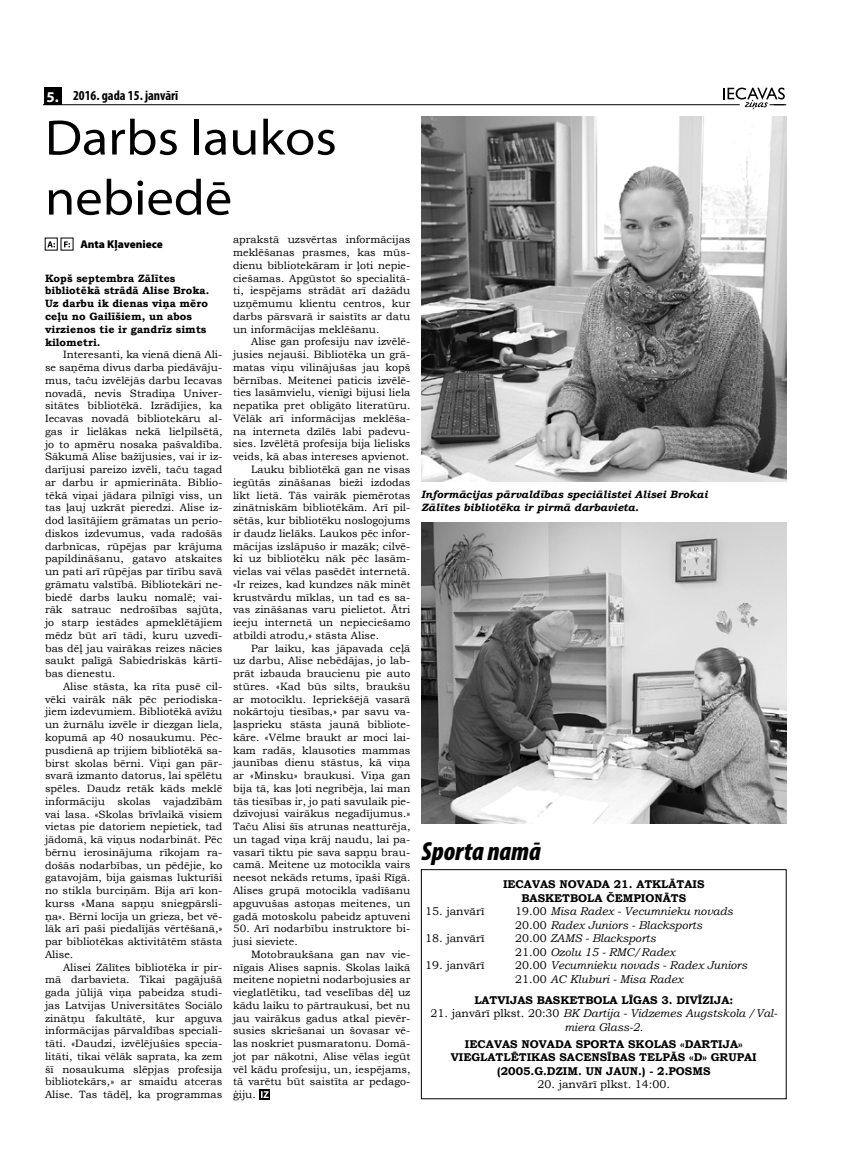
<style>
.page{position:relative;width:851px;height:1170px;background:#fff}
.page>*{position:absolute;margin:0;border:0;box-sizing:border-box;transform-origin:0 0}
.t1{font:semi-expanded 50px/60px "Myriad Pro";color:#000}
.t2{font:italic 900 condensed 26.25px "Myriad Pro";color:#000}
.t3{font:700 condensed 13.75px "Myriad Pro";color:#000}
.t4{font:italic 11.25px/13.5px "Bookman Old Style";color:#000}
.t5{font:700 11.25px/13.5px "Bookman Old Style";color:#000}
.t6{font:11.25px "Bookman Old Style";color:#000}
.t7{font:900 11.25px "Myriad Pro";color:#000}
.t8{font:10.62px/12.8px "Bookman Old Style";letter-spacing:.005em;color:#000;text-align:justify}
.t9{font:700 10.62px/12.8px "Bookman Old Style";letter-spacing:.005em;color:#000}
.t10{font:italic 700 10.62px/12.8px "Bookman Old Style";color:#000}
.s1{font-stretch:normal;font-size:15px;color:#fff}
.s2{font-style:normal}
</style>
<div class="page">
<hr style="left:44px;top:104px;width:695px;height:1px;background:#000">
<div style="left:44px;top:87px;width:17px;height:18px;background:#000"></div>
<svg style="left:723px;top:88px;width:63px;height:22px"></svg>
<svg style="left:47px;top:241px;width:8px;height:6px"></svg>
<svg style="left:64px;top:241px;width:6px;height:6px"></svg>
<svg style="left:259px;top:1089px;width:11px;height:10px"></svg>
<svg style="left:261px;top:1091px;width:7px;height:6px"></svg>
<img style="left:421px;top:117px;width:365px;height:364px">
<img style="left:421px;top:522px;width:365px;height:301px">
<div style="left:421px;top:869px;width:365px;height:229px;border:1px solid #000"></div>
<p class="t3" style="left:46px;top:87px;width:133px"><span class="s1">5.</span> 2016. gada 15. janvārī</p>
<h1 class="t1" style="left:45px;top:108px;width:293px">Darbs laukos nebiedē</h1>
<p class="t7" style="left:80px;top:237px;width:84px">Anta Kļaveniece</p>
<p class="t9" style="left:45px;top:271px;width:166px">Kopš septembra Zālītes bibliotēkā strādā Alise Broka.<br>Uz darbu ik dienas viņa mēro ceļu no Gailīšiem, un abos virzienos tie ir gandrīz simts kilometri.</p>
<p class="t8" style="left:45px;top:348px;width:179px;text-indent:18px">Interesanti, ka vienā dienā Ali&shy;se saņēma divus darba piedāvāju&shy;mus, taču izvēlējās darbu Iecavas novadā, nevis Stradiņa Univer&shy;sitātes bibliotēkā. Izrādījies, ka Iecavas novadā bibliotekāru al&shy;gas ir lielākas nekā lielpilsētā, jo to apmēru nosaka pašvaldība.<br>Sākumā Alise bažījusies, vai ir iz&shy;darījusi pareizo izvēli, taču tagad ar darbu ir apmierināta. Biblio&shy;tēkā viņai jādara pilnīgi viss, un tas ļauj uzkrāt pieredzi. Alise iz&shy;dod lasītājiem grāmatas un perio&shy;diskos izdevumus, vada radošās darbnīcas, rūpējas par krājuma papildināšanu, gatavo atskaites un pati arī rūpējas par tīrību savā grāmatu valstībā. Bibliotekāri ne&shy;biedē darbs lauku nomalē; vai&shy;rāk satrauc nedrošības sajūta, jo starp iestādes apmeklētājiem mēdz būt arī tādi, kuru uzvedī&shy;bas dēļ jau vairākas reizes nācies saukt palīgā Sabiedriskās kārtī&shy;bas dienestu.</p>
<p class="t8" style="left:45px;top:680px;width:179px;text-indent:18px">Alise stāsta, ka rīta pusē cil&shy;vēki vairāk nāk pēc periodiska&shy;jiem izdevumiem. Bibliotēkā avīžu un žurnālu izvēle ir diezgan liela, kopumā ap 40 nosaukumu. Pēc&shy;pusdienā ap trijiem bibliotēkā sa&shy;birst skolas bērni. Viņi gan pār&shy;svarā izmanto datorus, lai spēlētu spēles. Daudz retāk kāds meklē informāciju skolas vajadzībām vai lasa. «Skolas brīvlaikā visiem vietas pie datoriem nepietiek, tad jādomā, kā viņus nodarbināt. Pēc bērnu ierosinājuma rīkojam ra&shy;došās nodarbības, un pēdējie, ko gatavojām, bija gaismas lukturīši no stikla burciņām. Bija arī kon&shy;kurss «Mana sapņu sniegpārsli&shy;ņa». Bērni locīja un grieza, bet vē&shy;lāk arī paši piedalījās vērtēšanā,» par bibliotēkas aktivitātēm stāsta Alise.</p>
<p class="t8" style="left:45px;top:960px;width:179px;text-indent:18px">Alisei Zālītes bibliotēka ir pir&shy;mā darbavieta. Tikai pagājušā gada jūlijā viņa pabeidza studi&shy;jas Latvijas Universitātes Sociālo zinātņu fakultātē, kur apguva informācijas pārvaldības speciali&shy;tāti. «Daudzi, izvēlējušies specia&shy;litāti, tikai vēlāk saprata, ka zem šī nosaukuma slēpjas profesija bibliotekārs,» ar smaidu atceras Alise. Tas tādēļ, ka programmas</p>
<p class="t8" style="left:233px;top:233px;width:179px">aprakstā uzsvērtas informācijas meklēšanas prasmes, kas mūs&shy;dienu bibliotekāram ir ļoti nepie&shy;ciešamas. Apgūstot šo specialitā&shy;ti, iespējams strādāt arī dažādu uzņēmumu klientu centros, kur darbs pārsvarā ir saistīts ar datu un informācijas meklēšanu.</p>
<p class="t8" style="left:251px;top:335px;width:161px">Alise gan profesiju nav izvēlē-</p>
<p class="t8" style="left:233px;top:348px;width:179px">jusies nejauši. Bibliotēka un grā-</p>
<p class="t8" style="left:233px;top:361px;width:179px">matas viņu vilinājušas jau kopš</p>
<p class="t8" style="left:233px;top:373px;width:179px">bērnības. Meitenei paticis izvēlē-</p>
<p class="t8" style="left:233px;top:386px;width:179px">ties lasāmvielu, vienīgi bijusi liela</p>
<p class="t8" style="left:233px;top:399px;width:179px">nepatika pret obligāto literatūru.</p>
<p class="t8" style="left:233px;top:412px;width:179px">Vēlāk arī informācijas meklēša-</p>
<p class="t8" style="left:233px;top:424px;width:179px">na interneta dzīlēs labi padevu-</p>
<p class="t8" style="left:233px;top:437px;width:179px">sies. Izvēlētā profesija bija lielisks</p>
<p class="t8" style="left:233px;top:450px;width:178px">veids, kā abas intereses apvienot.</p>
<p class="t8" style="left:251px;top:463px;width:161px">Lauku bibliotēkā gan ne visas</p>
<p class="t8" style="left:233px;top:475px;width:179px">iegūtās zināšanas bieži izdodas</p>
<p class="t8" style="left:233px;top:488px;width:179px">likt lietā. Tās vairāk piemērotas</p>
<p class="t8" style="left:233px;top:501px;width:179px">zinātniskām bibliotēkām. Arī pil-</p>
<p class="t8" style="left:233px;top:514px;width:179px">sētās, kur bibliotēku noslogojums</p>
<p class="t8" style="left:233px;top:526px;width:179px">ir daudz lielāks. Laukos pēc infor-</p>
<p class="t8" style="left:233px;top:539px;width:179px">mācijas izslāpušo ir mazāk; cilvē-</p>
<p class="t8" style="left:233px;top:552px;width:179px">ki uz bibliotēku nāk pēc lasām-</p>
<p class="t8" style="left:233px;top:565px;width:179px">vielas vai vēlas pasēdēt internetā.</p>
<p class="t8" style="left:233px;top:577px;width:179px">«Ir reizes, kad kundzes nāk minēt</p>
<p class="t8" style="left:233px;top:590px;width:179px">krustvārdu mīklas, un tad es sa-</p>
<p class="t8" style="left:233px;top:603px;width:179px">vas zināšanas varu pielietot. Ātri</p>
<p class="t8" style="left:233px;top:616px;width:179px">ieeju internetā un nepieciešamo</p>
<p class="t8" style="left:233px;top:628px;width:148px">atbildi atrodu,» stāsta Alise.</p>
<p class="t8" style="left:251px;top:641px;width:161px">Par laiku, kas jāpavada ceļā</p>
<p class="t8" style="left:233px;top:654px;width:179px">uz darbu, Alise nebēdājas, jo lab-</p>
<p class="t8" style="left:233px;top:667px;width:179px">prāt izbauda braucienu pie auto</p>
<p class="t8" style="left:233px;top:679px;width:179px">stūres. «Kad būs silts, braukšu</p>
<p class="t8" style="left:233px;top:692px;width:179px">ar motociklu. Iepriekšējā vasarā</p>
<p class="t8" style="left:233px;top:705px;width:179px">nokārtoju tiesības,» par savu va-</p>
<p class="t8" style="left:233px;top:718px;width:179px">ļasprieku stāsta jaunā bibliote-</p>
<p class="t8" style="left:233px;top:730px;width:179px">kāre. «Vēlme braukt ar moci lai-</p>
<p class="t8" style="left:233px;top:743px;width:179px">kam radās, klausoties mammas</p>
<p class="t8" style="left:233px;top:756px;width:179px">jaunības dienu stāstus, kā viņa</p>
<p class="t8" style="left:233px;top:769px;width:179px">ar «Minsku» braukusi. Viņa gan</p>
<p class="t8" style="left:233px;top:781px;width:179px">bija tā, kas ļoti negribēja, lai man</p>
<p class="t8" style="left:233px;top:794px;width:179px">tās tiesības ir, jo pati savulaik pie-</p>
<p class="t8" style="left:233px;top:807px;width:179px">dzīvojusi vairākus negadījumus.»</p>
<p class="t8" style="left:233px;top:820px;width:179px">Taču Alisi šīs atrunas neatturēja,</p>
<p class="t8" style="left:233px;top:832px;width:179px">un tagad viņa krāj naudu, lai pa-</p>
<p class="t8" style="left:233px;top:845px;width:179px">vasarī tiktu pie sava sapņu brau-</p>
<p class="t8" style="left:233px;top:858px;width:179px">camā. Meitene uz motocikla vairs</p>
<p class="t8" style="left:233px;top:871px;width:179px">neesot nekāds retums, īpaši Rīgā.</p>
<p class="t8" style="left:233px;top:883px;width:179px">Alises grupā motocikla vadīšanu</p>
<p class="t8" style="left:233px;top:896px;width:179px">apguvušas astoņas meitenes, un</p>
<p class="t8" style="left:233px;top:909px;width:179px">gadā motoskolu pabeidz aptuveni</p>
<p class="t8" style="left:233px;top:922px;width:179px">50. Arī nodarbību instruktore bi&shy;jusi sieviete.</p>
<p class="t8" style="left:233px;top:947px;width:179px;text-indent:18px">Motobraukšana gan nav vie&shy;nīgais Alises sapnis. Skolas laikā meitene nopietni nodarbojusies ar vieglatlētiku, tad veselības dēļ uz kādu laiku to pārtraukusi, bet nu jau vairākus gadus atkal pievēr&shy;susies skriešanai un šovasar vē&shy;las noskriet pusmaratonu. Domā&shy;jot par nākotni, Alise vēlas iegūt vēl kādu profesiju, un, iespējams, tā varētu būt saistīta ar pedago&shy;ģiju.</p>
<p class="t10" style="left:421px;top:488px;width:288px">Informācijas pārvaldības speciālistei Alisei Brokai<br>Zālītes bibliotēka ir pirmā darbavieta.</p>
<h2 class="t2" style="left:421px;top:837px;width:121px">Sporta namā</h2>
<p class="t5" style="left:521px;top:877px;width:184px;text-indent:72px">DA 21. ATKLĀTAIS<br>BASKETBOLA ČEM PIONĀ</p>
<p class="t5" style="left:503px;top:877px;width:31px">IECAVA</p>
<p class="t5" style="left:548px;top:877px;width:21px">S NOVA</p>
<p class="t5" style="left:670px;top:891px;width:17px">TS</p>
<p class="t6" style="left:425px;top:904px;width:61px">15. janvārī</p>
<p class="t4" style="left:515px;top:904px;width:219px"><span class="s2">19.00</span> Misa Radex - Vecumnieku novads<br><span class="s2">20.00</span> Radex Juniors - Blacksports</p>
<p class="t6" style="left:425px;top:931px;width:61px">18. janvārī</p>
<p class="t4" style="left:515px;top:931px;width:161px"><span class="s2">20.00</span> ZAMS - Blacksports<br><span class="s2">21.00</span> Ozolu 15 - RMC/Radex</p>
<p class="t6" style="left:425px;top:958px;width:61px">19. janvārī</p>
<p class="t4" style="left:515px;top:958px;width:233px"><span class="s2">20.00</span> Vecumnieku novads - Radex Juniors<br><span class="s2">21.00</span> AC Kluburi - Misa Radex</p>
<p class="t5" style="left:474px;top:992px;width:260px">LATVIJAS BASKETBOLA LĪGAS 3. DIVĪZIJA:</p>
<p class="t4" style="left:430px;top:1006px;width:348px;text-align:center"><span class="s2">21. janvārī plkst. 20:30</span> BK Dartija - Vidzemes Augstskola /Val&shy;miera Glass-2.</p>
<p class="t5" style="left:450px;top:1036px;width:293px;text-indent:14px">Iecavas novada sporta skolas «Dartija» vieglatlētik</p>
<p class="t5" style="left:497px;top:1050px;width:260px;text-indent:43px">as sacensības telpās «D» grupai (2005.g.dzim. un jaun.) - 2.posms</p>
<p class="t6" style="left:537px;top:1076px;width:134px">20. janvārī plkst. 14:00.</p>
</div>
